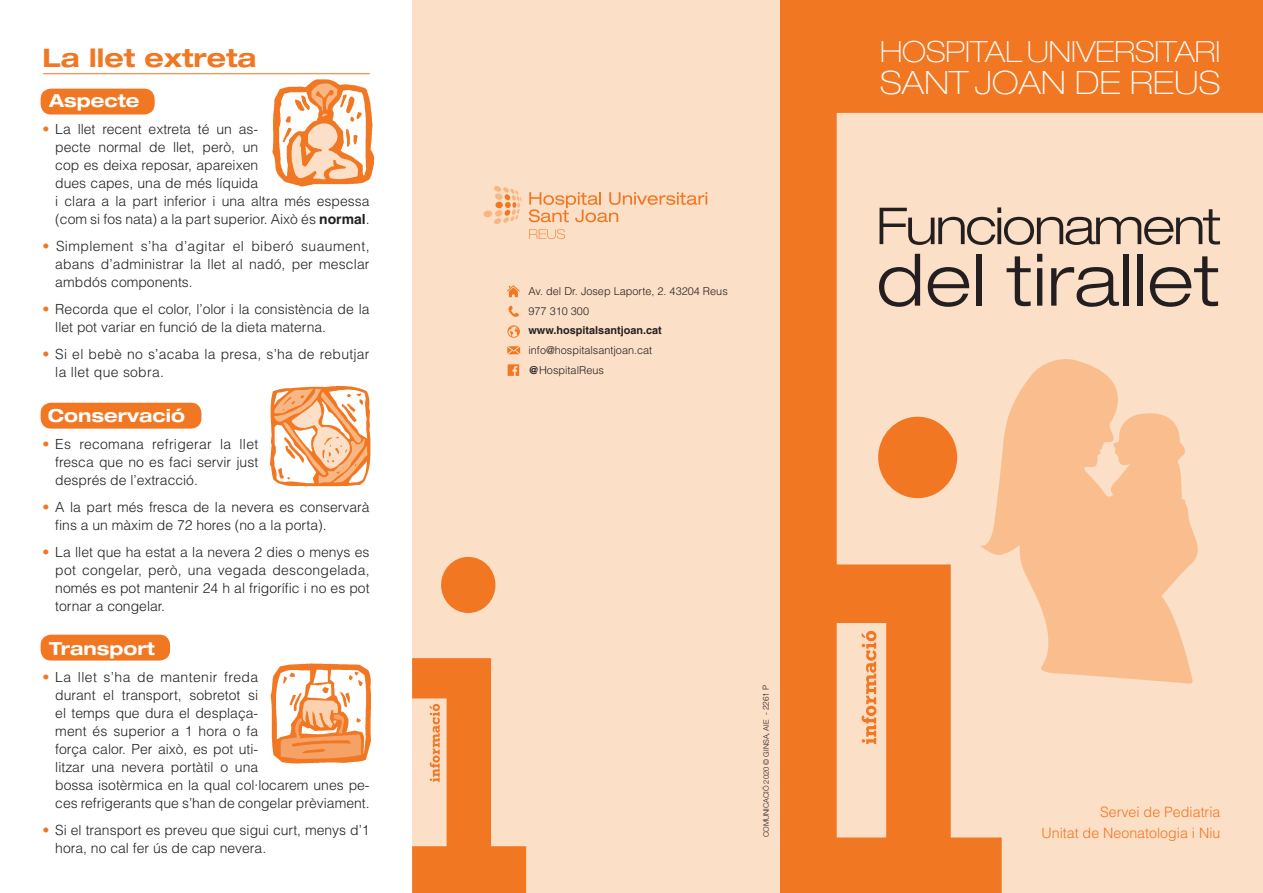
<style>
.page{position:relative;width:1263px;height:893px;background:#fff}
.page>*{position:absolute;margin:0;border:0;box-sizing:border-box;transform-origin:0 0}
.t1{font:300 expanded 72px "Helvetica Neue";letter-spacing:.01em;color:#231f20}
.t2{font:300 expanded 51px "Helvetica Neue";letter-spacing:-.04em;color:#231f20}
.t3{font:100 expanded 32.25px "Helvetica Neue";letter-spacing:.01em;color:#fff}
.t4{font:100 expanded 29.25px "Helvetica Neue";color:#fff}
.t5{font:700 expanded 25.5px "Helvetica Neue";color:#f17722}
.t6{font:700 expanded 18px "Helvetica Neue";color:#fff}
.t7{font:300 14.25px/21px "Helvetica";color:#f17722;text-align:right}
.t8{font:300 13.95px/18px "Helvetica";color:#231f20}
.t9{font:300 13.95px/18px "Helvetica";letter-spacing:.02em;color:#231f20}
.t10{font:300 10.95px/19.8px "Helvetica";color:#231f20}
.t11{font:700 10.95px "Helvetica";color:#231f20}
.t12{font:300 7.5px "Helvetica Neue";color:#231f20}
.s1{color:#f17722}
.s2{font-weight:700}
.s3{font-family:"Helvetica";font-size:8.25px}
</style>
<div class="page">
<div style="left:41px;top:635px;width:129px;height:26px;background:#f17722;border-radius:10px"></div>
<div style="left:41px;top:403px;width:160px;height:26px;background:#f17722;border-radius:10px"></div>
<div style="left:41px;top:89px;width:114px;height:26px;background:#f17722;border-radius:10px"></div>
<hr style="left:43px;top:73px;width:327px;height:1px;background:#f17722">
<div style="left:412px;top:0;width:851px;height:893px;background:#fcdfc7"></div>
<svg style="left:780px;top:0;width:483px;height:893px"></svg>
<svg style="left:412px;top:658px;width:114px;height:235px"></svg>
<div style="left:878px;top:417px;width:79px;height:81px;background:#f17722;border-radius:50%"></div>
<div style="left:441px;top:557px;width:54px;height:56px;background:#f17722;border-radius:50%"></div>
<img style="left:258px;top:73px;width:117px;height:114px">
<img style="left:269px;top:386px;width:102px;height:101px">
<img style="left:270px;top:663px;width:101px;height:101px">
<svg style="left:980px;top:356px;width:220px;height:328px;fill:#f9bd8e"></svg>
<div style="left:494px;top:186px;width:7px;height:6px;background:#f8b683;border-radius:3px"></div>
<div style="left:495px;top:193px;width:7px;height:7px;background:#f8b683;border-radius:50%"></div>
<div style="left:495px;top:210px;width:7px;height:7px;background:#f8b683;border-radius:50%"></div>
<div style="left:494px;top:218px;width:7px;height:6px;background:#f8b683;border-radius:3px"></div>
<div style="left:483px;top:210px;width:9px;height:7px;background:#f8b683;border-radius:50%"></div>
<div style="left:495px;top:202px;width:8px;height:6px;background:#f17722;border-radius:50%"></div>
<svg style="left:503px;top:187px;width:19px;height:36px"></svg>
<svg style="left:529px;top:192px;width:178px;height:30px"></svg>
<svg style="left:529px;top:229px;width:36px;height:10px"></svg>
<svg style="left:507px;top:346px;width:13px;height:8px"></svg>
<svg style="left:508px;top:306px;width:11px;height:11px"></svg>
<svg style="left:507px;top:325px;width:13px;height:13px"></svg>
<svg style="left:507px;top:285px;width:13px;height:12px"></svg>
<svg style="left:508px;top:364px;width:11px;height:12px"></svg>
<h3 class="t5" style="left:43px;top:42px;width:215px">La llet extreta</h3>
<p class="t6" style="left:49px;top:90px;width:92px">Aspecte</p>
<p class="t8" style="left:55px;top:120px;width:316px;text-indent:-13px"><span class="s1">•</span> La llet recent extreta té un as-<br>pecte normal de llet, però, un<br>cop es deixa reposar, apareixen<br>dues capes, una de més líquida<br>i clara a la part inferior i una altra més espessa (com si fos nata) a la part superior. Això és <span class="s2">normal</span>.</p>
<p class="t8" style="left:55px;top:237px;width:316px;text-align:justify;text-indent:-13px"><span class="s1">•</span> Simplement s’ha d’agitar el biberó suaument, abans d’administrar la llet al nadó, per mesclar ambdós components.</p>
<p class="t8" style="left:55px;top:300px;width:316px;text-indent:-13px"><span class="s1">•</span> Recorda que el color, l’olor i la consistència de la llet pot variar en funció de la dieta materna.</p>
<p class="t9" style="left:55px;top:345px;width:316px;text-indent:-13px"><span class="s1">•</span> Si el bebè no s’acaba la presa, s’ha de rebutjar la llet que sobra.</p>
<p class="t6" style="left:48px;top:405px;width:139px">Conservació</p>
<p class="t8" style="left:55px;top:435px;width:204px;text-align:justify;text-indent:-13px"><span class="s1">•</span> Es recomana refrigerar la llet fresca que no es faci servir just després de l’extracció.</p>
<p class="t8" style="left:55px;top:498px;width:316px;text-indent:-13px"><span class="s1">•</span> A la part més fresca de la nevera es conservarà fins a un màxim de 72 hores (no a la porta).</p>
<p class="t8" style="left:55px;top:543px;width:316px;text-align:justify;text-indent:-13px"><span class="s1">•</span> La llet que ha estat a la nevera 2 dies o menys es pot congelar, però, una vegada descongelada, només es pot mantenir 24 h al frigorífic i no es pot tornar a congelar.</p>
<p class="t6" style="left:49px;top:637px;width:107px">Transport</p>
<p class="t8" style="left:55px;top:668px;width:316px;text-indent:-13px"><span class="s1">•</span> La llet s’ha de mantenir freda<br>durant el transport, sobretot si<br>el temps que dura el desplaça-<br>ment és superior a 1 hora o fa<br>força calor. Per això, es pot uti-<br>litzar una nevera portàtil o una<br>bossa isotèrmica en la qual col·locarem unes pe&shy;ces refrigerants que s’han de congelar prèviament.</p>
<p class="t8" style="left:55px;top:821px;width:316px;text-indent:-13px"><span class="s1">•</span> Si el transport es preveu que sigui curt, menys d’1 hora, no cal fer ús de cap nevera.</p>
<p class="t10" style="left:528px;top:281px;width:201px">Av. del Dr. Josep Laporte, 2. 43204 Reus<br>977 310 300</p>
<p class="t11" style="left:528px;top:324px;width:135px">www.hospitalsantjoan.cat</p>
<p class="t10" style="left:528px;top:340px;width:125px">info@hospitalsantjoan.cat <span class="s2">@</span>HospitalReus</p>
<h3 class="t4" style="left:880px;top:34px;width:342px">HOSPITAL UNIVERSITARI</h3>
<h3 class="t3" style="left:880px;top:63px;width:342px">SANT JOAN DE REUS</h3>
<h2 class="t2" style="left:876px;top:196px;width:347px">Funcionament</h2>
<h1 class="t1" style="left:876px;top:237px;width:345px">del tirallet</h1>
<p class="t12" style="left:761px;top:837px;width:154px;rotate:-90deg">COMUNICACIÓ 2020 © GINSA, AIE <span class="s3">- 2261 P</span></p>
<p class="t7" style="left:1041px;top:801px;width:180px">Servei de Pediatria<br>Unitat de Neonatologia i Niu</p>
</div>
